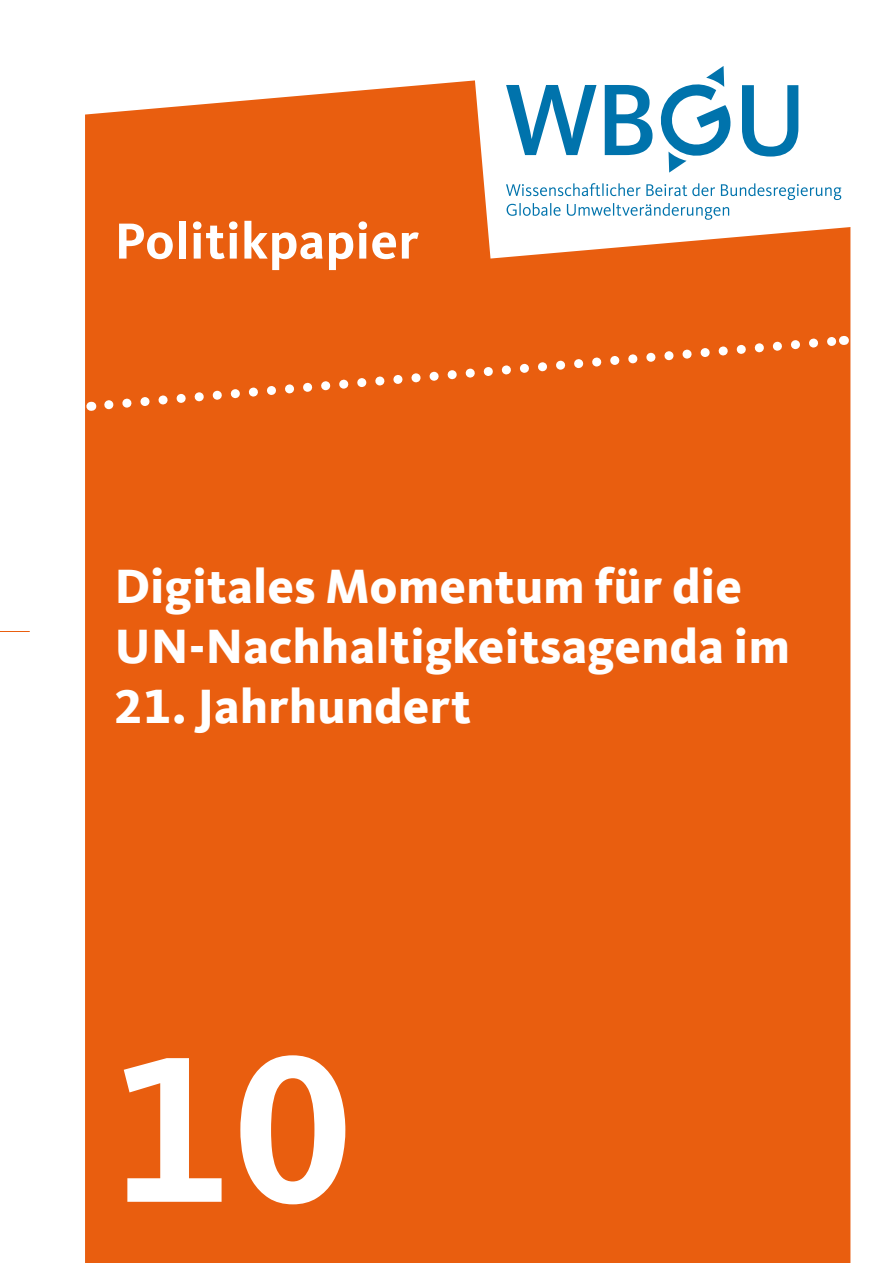
<style>
.page{position:relative;width:893px;height:1263px;background:#fff}
.page>*{position:absolute;margin:0;border:0;box-sizing:border-box;transform-origin:0 0}
.t1{font:700 216px "Kievit Offc";color:#fff}
.t2{font:700 52.5px "Kievit Offc";letter-spacing:.01em;color:#fff}
.t3{font:800 49.5px/60px "Kievit Offc";letter-spacing:.01em;color:#fff}
</style>
<div class="page">
<div style="left:85px;top:80px;width:765px;height:1183px;background:#e95e0f"></div>
<svg style="left:474px;top:80px;width:377px;height:179px"></svg>
<div style="left:99px;top:331px;width:745px;height:83px;background:#e95e0f"></div>
<hr style="left:0;top:631px;width:30px;height:1px;background:#e95e0f">
<svg style="left:506px;top:85px;width:90px;height:70px"></svg>
<svg style="left:605px;top:66px;width:193px;height:107px"></svg>
<svg style="left:506px;top:183px;width:335px;height:37px"></svg>
<p class="t2" style="left:115px;top:210px;width:306px">Politikpapier</p>
<p class="t3" style="left:115px;top:556px;width:677px">Digitales Momentum für die<br>UN-Nachhaltigkeitsagenda im</p>
<p class="t3" style="left:115px;top:676px;width:357px">21. Jahrhundert</p>
<h1 class="t1" style="left:111px;top:1003px;width:244px">10</h1>
</div>
